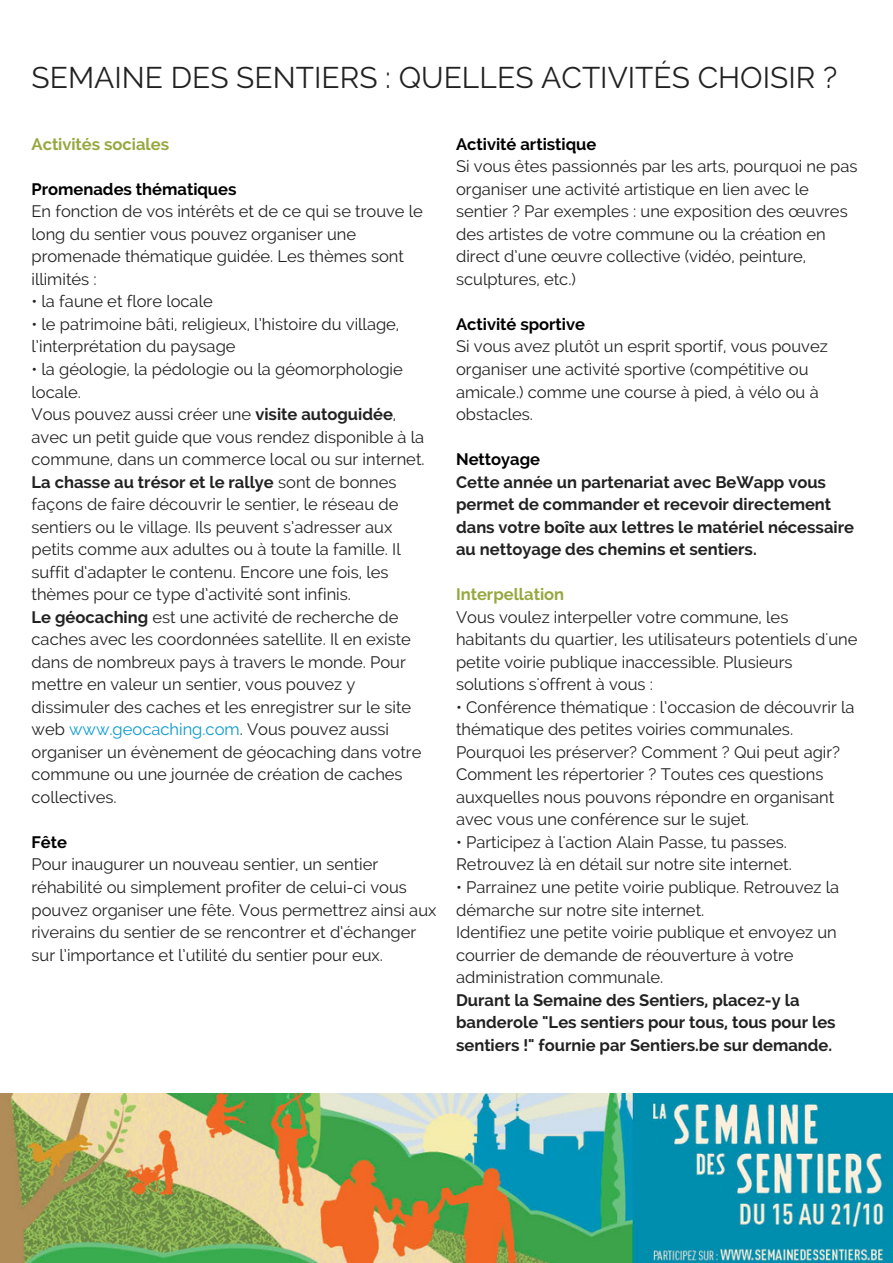
<style>
.page{position:relative;width:893px;height:1263px;background:#fff}
.page>*{position:absolute;margin:0;border:0;box-sizing:border-box;transform-origin:0 0}
.t1{font:29.85px "Raleway";color:#222}
.t2{font:16.5px/22.5px "Raleway";color:#222}
.t3{font:700 16.5px/22.5px "Raleway";color:#222}
.t4{font:700 16.5px "Raleway";color:#000}
.t5{font:700 16.5px "Raleway";color:#96a83f}
.s1{font-weight:700}
.s2{color:#0a9ad0}
</style>
<div class="page">
<img style="left:0;top:1093px;width:893px;height:170px">
<h1 class="t1" style="left:32px;top:60px;width:807px">SEMAINE DES SENTIERS : QUELLES ACTIVITÉS CHOISIR ?</h1>
<p class="t5" style="left:32px;top:134px;width:139px">Activités sociales</p>
<p class="t4" style="left:32px;top:179px;width:207px">Promenades thématiques</p>
<p class="t2" style="left:32px;top:200px;width:393px">En fonction de vos intérêts et de ce qui se trouve le long du sentier vous pouvez organiser une promenade thématique guidée. Les thèmes sont illimités :</p>
<p class="t2" style="left:32px;top:290px;width:183px">• la faune et flore locale</p>
<p class="t2" style="left:32px;top:313px;width:369px">• le patrimoine bâti, religieux, l’histoire du village, l’interprétation du paysage</p>
<p class="t2" style="left:32px;top:358px;width:395px">• la géologie, la pédologie ou la géomorphologie locale.<br>Vous pouvez aussi créer une <span class="s1">visite autoguidée</span>, avec un petit guide que vous rendez disponible à la commune, dans un commerce local ou sur internet.<br><span class="s1">La chasse au trésor et le rallye</span> sont de bonnes façons de faire découvrir le sentier, le réseau de sentiers ou le village. Ils peuvent s’adresser aux petits comme aux adultes ou à toute la famille. Il suffit d’adapter le contenu. Encore une fois, les thèmes pour ce type d’activité sont infinis.<br><span class="s1">Le géocaching</span> est une activité de recherche de caches avec les coordonnées satellite. Il en existe dans de nombreux pays à travers le monde. Pour mettre en valeur un sentier, vous pouvez y dissimuler des caches et les enregistrer sur le site web <span class="s2">www.geocaching.com</span>. Vous pouvez aussi organiser un évènement de géocaching dans votre commune ou une journée de création de caches collectives.</p>
<p class="t4" style="left:32px;top:832px;width:37px">Fête</p>
<p class="t2" style="left:32px;top:853px;width:406px">Pour inaugurer un nouveau sentier, un sentier réhabilité ou simplement profiter de celui-ci vous pouvez organiser une fête. Vous permettrez ainsi aux riverains du sentier de se rencontrer et d’échanger sur l’importance et l’utilité du sentier pour eux.</p>
<p class="t4" style="left:456px;top:134px;width:142px">Activité artistique</p>
<p class="t2" style="left:456px;top:155px;width:403px">Si vous êtes passionnés par les arts, pourquoi ne pas organiser une activité artistique en lien avec le sentier ? Par exemples : une exposition des œuvres des artistes de votre commune ou la création en direct d’une œuvre collective (vidéo, peinture, sculptures, etc.)</p>
<p class="t4" style="left:456px;top:314px;width:131px">Activité sportive</p>
<p class="t2" style="left:456px;top:335px;width:373px">Si vous avez plutôt un esprit sportif, vous pouvez organiser une activité sportive (compétitive ou amicale.) comme une course à pied, à vélo ou à obstacles.</p>
<p class="t4" style="left:456px;top:450px;width:86px">Nettoyage</p>
<p class="t3" style="left:456px;top:470px;width:400px">Cette année un partenariat avec BeWapp vous permet de commander et recevoir directement dans votre boîte aux lettres le matériel nécessaire au nettoyage des chemins et sentiers.</p>
<p class="t5" style="left:456px;top:585px;width:110px">Interpellation</p>
<p class="t2" style="left:456px;top:606px;width:403px">Vous voulez interpeller votre commune, les habitants du quartier, les utilisateurs potentiels d'une petite voirie publique inaccessible. Plusieurs solutions s'offrent à vous :</p>
<p class="t2" style="left:456px;top:696px;width:400px">• Conférence thématique : l’occasion de découvrir la thématique des petites voiries communales.<br>Pourquoi les préserver? Comment ? Qui peut agir?<br>Comment les répertorier ? Toutes ces questions auxquelles nous pouvons répondre en organisant avec vous une conférence sur le sujet.</p>
<p class="t2" style="left:456px;top:831px;width:337px">• Participez à l'action Alain Passe, tu passes.<br>Retrouvez là en détail sur notre site internet.</p>
<p class="t2" style="left:456px;top:876px;width:385px">• Parrainez une petite voirie publique. Retrouvez la démarche sur notre site internet.<br>Identifiez une petite voirie publique et envoyez un courrier de demande de réouverture à votre administration communale.</p>
<p class="t3" style="left:456px;top:988px;width:381px">Durant la Semaine des Sentiers, placez-y la banderole "Les sentiers pour tous, tous pour les sentiers !" fournie par Sentiers.be sur demande.</p>
</div>
